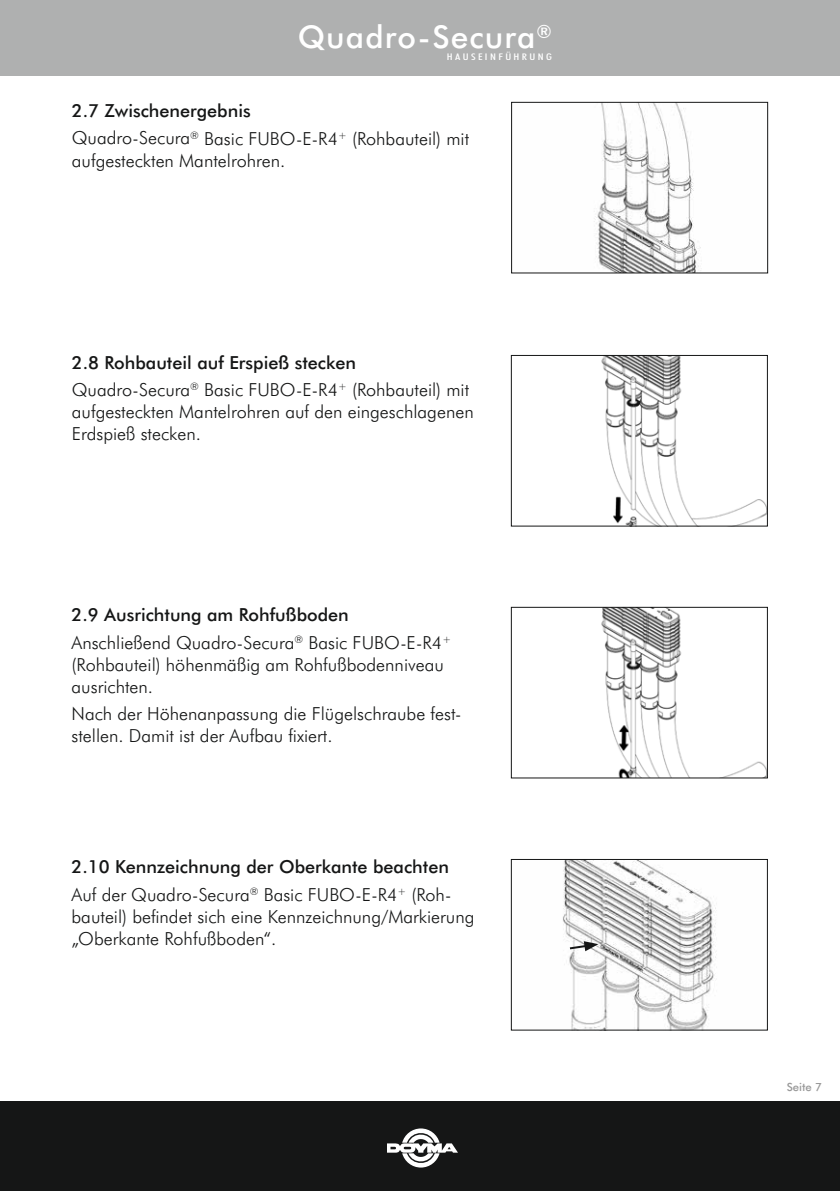
<style>
.page{position:relative;width:840px;height:1191px;background:#fff}
.page>*{position:absolute;margin:0;border:0;box-sizing:border-box;transform-origin:0 0}
.t1{font:500 31.6px "Futura BT";letter-spacing:.035em;color:#fff}
.t2{font:300 18px/27.6px "Futura BT";color:#151616}
.t3{font:500 11.2px "Futura BT";color:#999}
.t4{font:500 condensed 9.2px "Futura BT";letter-spacing:.2em;color:#fff;scale:1.3 1}
.s1{font-weight:500}
</style>
<div class="page">
<img style="left:594px;top:104px;width:107px;height:167px">
<div style="left:511px;top:102px;width:256px;height:171px;border:1px solid #151616"></div>
<img style="left:601px;top:357px;width:164px;height:167px">
<div style="left:511px;top:355px;width:256px;height:171px;border:1px solid #151616"></div>
<img style="left:601px;top:609px;width:164px;height:167px">
<div style="left:511px;top:607px;width:256px;height:171px;border:1px solid #151616"></div>
<div style="left:0;top:0;width:839px;height:76px;background:#afb0b0"></div>
<div style="left:0;top:1101px;width:839px;height:90px;background:#151616"></div>
<svg style="left:387px;top:1128px;width:70px;height:39px"></svg>
<img style="left:563px;top:861px;width:154px;height:167px">
<div style="left:511px;top:859px;width:256px;height:171px;border:1px solid #151616"></div>
<svg style="left:567px;top:941px;width:31px;height:10px"></svg>
<h1 class="t1" style="left:298px;top:15px;width:255px">Quadro-Secura<sup>®</sup></h1>
<p class="t4" style="left:446px;top:50px;width:82px">HAUSEINFÜHRUNG</p>
<p class="t2" style="left:72px;top:96px;width:398px"><span class="s1">2.7 Zwischenergebnis<br></span>Quadro-Secura<sup>®</sup> Basic FUBO-E-R4<sup>+</sup> (Rohbauteil) mit</p>
<p class="t2" style="left:72px;top:146px;width:215px">aufgesteckten Mantelrohren.</p>
<p class="t2" style="left:72px;top:348px;width:398px"><span class="s1">2.8 Rohbauteil auf Erspieß stecken<br></span>Quadro-Secura<sup>®</sup> Basic FUBO-E-R4<sup>+</sup> (Rohbauteil) mit</p>
<p class="t2" style="left:72px;top:400px;width:403px;line-height:22px">aufgesteckten Mantelrohren auf den eingeschlagenen<br>Erdspieß stecken.</p>
<p class="t2" style="left:72px;top:600px;width:381px"><span class="s1">2.9 Ausrichtung am Rohfußboden<br></span>Anschließend Quadro-Secura<sup>®</sup> Basic FUBO-E-R4<sup>+</sup></p>
<p class="t2" style="left:71px;top:652px;width:374px;line-height:22px">(Rohbauteil) höhenmäßig am Rohfußbodenniveau ausrichten.</p>
<p class="t2" style="left:71px;top:702px;width:391px;line-height:22px">Nach der Höhenanpassung die Flügelschraube fest&shy;stellen. Damit ist der Aufbau fixiert.</p>
<p class="t2" style="left:72px;top:852px;width:381px"><span class="s1">2.10 Kennzeichnung der Oberkante beachten<br></span>Auf der Quadro-Secura<sup>®</sup> Basic FUBO-E-R4<sup>+</sup> (Roh-</p>
<p class="t2" style="left:71px;top:905px;width:404px;line-height:22px">bauteil) befindet sich eine Kennzeichnung/Markierung „Oberkante Rohfußboden“.</p>
<p class="t3" style="left:786px;top:1079px;width:37px">Seite 7</p>
</div>
